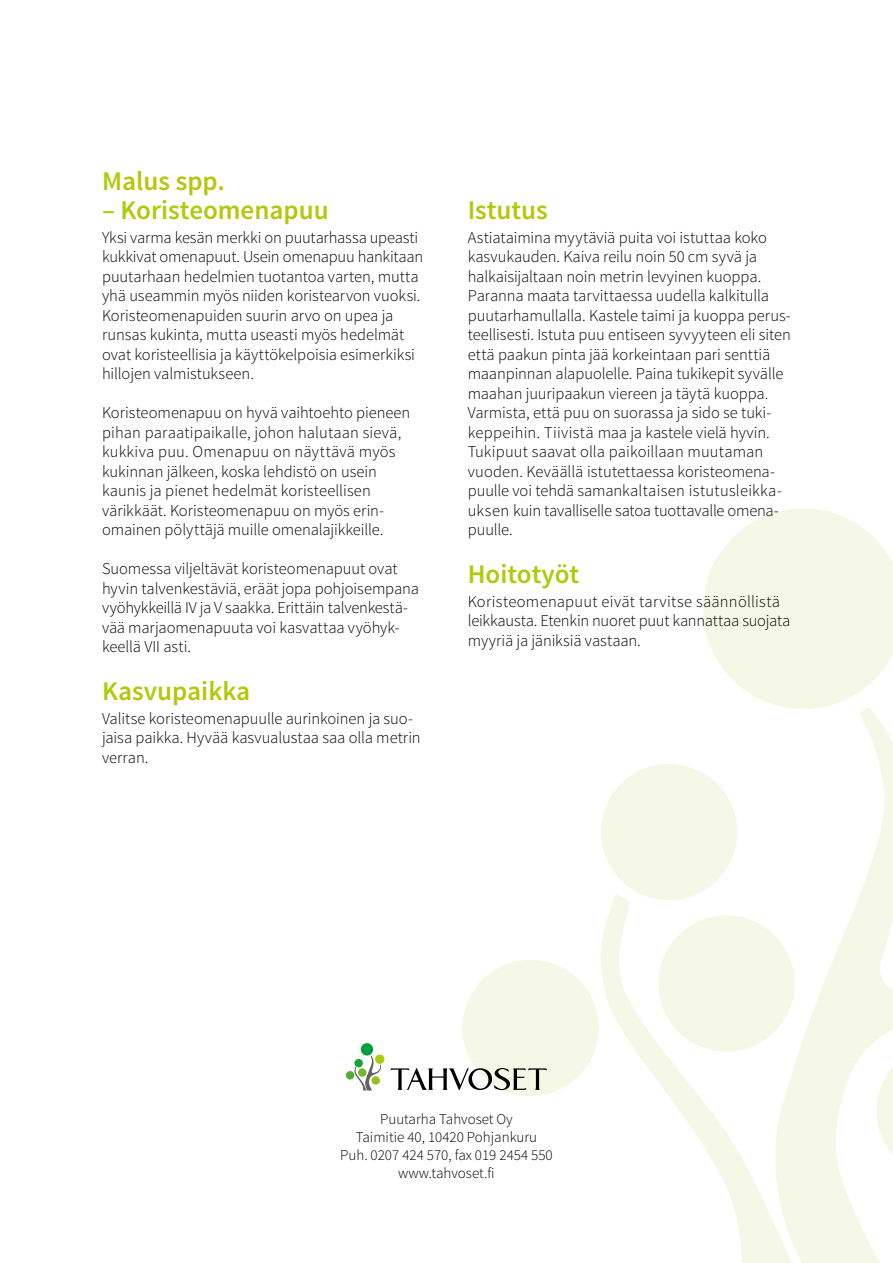
<style>
.page{position:relative;width:893px;height:1263px;background:#fff}
.page>*{position:absolute;margin:0;border:0;box-sizing:border-box;transform-origin:0 0}
.Väliotsikko{font:600 27px "Source Sans Pro";color:#afca0b}
.Leipäteksti_taka-kan{font:300 16.5px/19.5px "Source Sans Pro";letter-spacing:-.005em;color:#000}
.t1{font:300 15px "Source Sans Pro";color:#000}
</style>
<div class="page">
<svg style="left:470px;top:1058px;width:423px;height:205px"></svg>
<svg style="left:462px;top:914px;width:431px;height:144px;fill:#f5f8e6"></svg>
<svg style="left:601px;top:508px;width:292px;height:406px"></svg>
<svg style="left:390px;top:1068px;width:157px;height:22px"></svg>
<svg style="left:354px;top:1055px;width:27px;height:35px"></svg>
<div style="left:361px;top:1043px;width:12px;height:12px;background:#009e3d;border-radius:50%"></div>
<div style="left:354px;top:1059px;width:9px;height:8px;background:#13a538;border-radius:50%"></div>
<div style="left:375px;top:1054px;width:9px;height:10px;background:#afca0b;border-radius:50%"></div>
<div style="left:346px;top:1071px;width:8px;height:8px;background:#52ae32;border-radius:50%"></div>
<div style="left:358px;top:1068px;width:8px;height:9px;background:#76b82a;border-radius:50%"></div>
<div style="left:371px;top:1076px;width:9px;height:9px;background:#95c11f;border-radius:50%"></div>
<p class="Väliotsikko" style="left:102px;top:164px;width:124px">Malus spp.</p>
<p class="Väliotsikko" style="left:102px;top:193px;width:228px">– Koristeomenapuu</p>
<p class="Leipäteksti_taka-kan" style="left:102px;top:227px;width:323px">Yksi varma kesän merkki on puutarhassa upeasti kukkivat omenapuut. Usein omenapuu hankitaan puutarhaan hedelmien tuotantoa varten, mutta yhä useammin myös niiden koristearvon vuoksi.<br>Koristeomenapuiden suurin arvo on upea ja runsas kukinta, mutta useasti myös hedelmät ovat koristeellisia ja käyttökelpoisia esimerkiksi hillojen valmistukseen.</p>
<p class="Leipäteksti_taka-kan" style="left:102px;top:403px;width:310px">Koristeomenapuu on hyvä vaihtoehto pieneen pihan paraatipaikalle, johon halutaan sievä, kukkiva puu. Omenapuu on näyttävä myös kukinnan jälkeen, koska lehdistö on usein kaunis ja pienet hedelmät koristeellisen värikkäät. Koristeomenapuu on myös erin&shy;omainen pölyttäjä muille omenalajikkeille.</p>
<p class="Leipäteksti_taka-kan" style="left:102px;top:559px;width:318px">Suomessa viljeltävät koristeomenapuut ovat hyvin talvenkestäviä, eräät jopa pohjoisempana vyöhykkeillä IV ja V saakka. Erittäin talvenkestä&shy;vää marjaomenapuuta voi kasvattaa vyöhyk&shy;keellä VII asti.</p>
<p class="Väliotsikko" style="left:102px;top:674px;width:150px">Kasvupaikka</p>
<p class="Leipäteksti_taka-kan" style="left:102px;top:709px;width:320px">Valitse koristeomenapuulle aurinkoinen ja suo&shy;jaisa paikka. Hyvää kasvualustaa saa olla metrin verran.</p>
<p class="Väliotsikko" style="left:468px;top:193px;width:82px">Istutus</p>
<p class="Leipäteksti_taka-kan" style="left:468px;top:227px;width:325px">Astiataimina myytäviä puita voi istuttaa koko kasvukauden. Kaiva reilu noin 50 cm syvä ja halkaisijaltaan noin metrin levyinen kuoppa.<br>Paranna maata tarvittaessa uudella kalkitulla puutarhamullalla. Kastele taimi ja kuoppa perus&shy;teellisesti. Istuta puu entiseen syvyyteen eli siten että paakun pinta jää korkeintaan pari senttiä maanpinnan alapuolelle. Paina tukikepit syvälle maahan juuripaakun viereen ja täytä kuoppa.<br>Varmista, että puu on suorassa ja sido se tuki&shy;keppeihin. Tiivistä maa ja kastele vielä hyvin.<br>Tukipuut saavat olla paikoillaan muutaman vuoden. Keväällä istutettaessa koristeomena&shy;puulle voi tehdä samankaltaisen istutusleikka&shy;uksen kuin tavalliselle satoa tuottavalle omena&shy;puulle.</p>
<p class="Väliotsikko" style="left:468px;top:557px;width:113px">Hoitotyöt</p>
<p class="Leipäteksti_taka-kan" style="left:468px;top:592px;width:324px">Koristeomenapuut eivät tarvitse säännöllistä leikkausta. Etenkin nuoret puut kannattaa suojata myyriä ja jäniksiä vastaan.</p>
<p class="t1" style="left:380px;top:1110px;width:134px">Puutarha Tahvoset Oy</p>
<p class="t1" style="left:356px;top:1128px;width:183px">Taimitie 40, 10420 Pohjankuru</p>
<p class="t1" style="left:340px;top:1146px;width:214px">Puh. 0207 424 570, fax 019 2454 550</p>
<p class="t1" style="left:398px;top:1164px;width:98px">www.tahvoset.fi</p>
</div>
